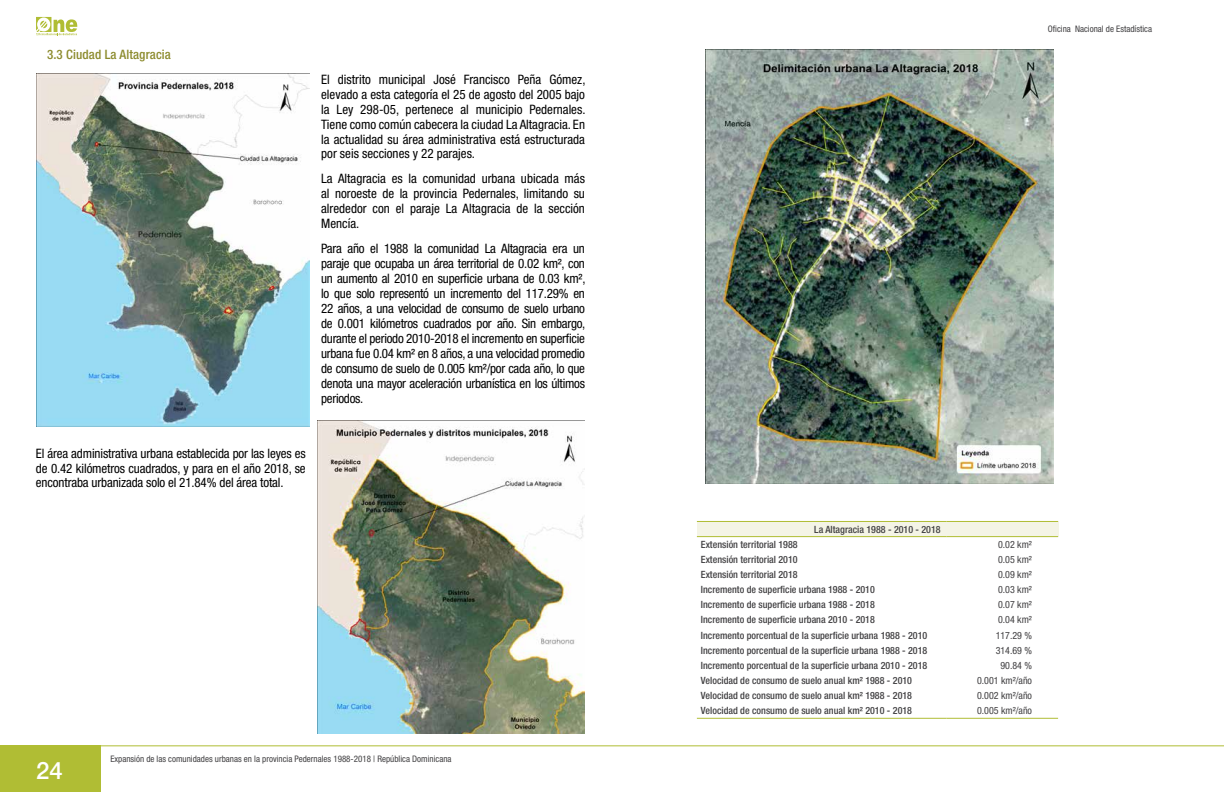
<style>
.page{position:relative;width:1224px;height:792px;background:#fff}
.page>*{position:absolute;margin:0;border:0;box-sizing:border-box;transform-origin:0 0}
.t1{font:500 24px "Helvetica Neue LT Std";color:#fff}
.t2{font:condensed 13px/14.9px "Helvetica Neue LT Std";letter-spacing:-.005em;color:#000;text-align:justify}
.t3{font:500 condensed 13px "Helvetica Neue LT Std";letter-spacing:.01em;color:#8c8b2d}
.t4{font:500 condensed 10px "Helvetica Neue LT Std";color:#414042}
.t5{font:condensed 10px "Helvetica Neue LT Std";color:#414042}
.t6{font:condensed 9px "Helvetica Neue LT Std";color:#414042}
</style>
<div class="page">
<div style="left:0;top:745px;width:101px;height:47px;background:#b0bd34"></div>
<hr style="left:97px;top:745px;width:1127px;height:1px;background:#b0bd34">
<svg style="left:36px;top:17px;width:41px;height:19px"></svg>
<img style="left:36px;top:73px;width:273px;height:354px">
<img style="left:318px;top:420px;width:267px;height:314px">
<img style="left:705px;top:50px;width:349px;height:434px">
<div style="left:697px;top:521px;width:361px;height:16px;background:#f4f4e6"></div>
<hr style="left:697px;top:521px;width:250px;height:1px;background:#b0bd34">
<hr style="left:947px;top:521px;width:111px;height:1px;background:#b0bd34">
<hr style="left:697px;top:536px;width:250px;height:1px;background:#b0bd34">
<hr style="left:947px;top:536px;width:111px;height:1px;background:#b0bd34">
<hr style="left:697px;top:718px;width:250px;height:1px;background:#b0bd34">
<hr style="left:947px;top:718px;width:111px;height:1px;background:#b0bd34">
<p class="t3" style="left:47px;top:46px;width:125px">3.3 Ciudad La Altagracia</p>
<p class="t2" style="left:321px;top:72px;width:266px">El distrito municipal José Francisco Peña Gómez, elevado a esta categoría el 25 de agosto del 2005 bajo la Ley 298-05, pertenece al municipio Pedernales.<br>Tiene como común cabecera la ciudad La Altagracia. En la actualidad su área administrativa está estructurada por seis secciones y 22 parajes.</p>
<p class="t2" style="left:321px;top:171px;width:265px">La Altagracia es la comunidad urbana ubicada más al noroeste de la provincia Pedernales, limitando su alrededor con el paraje La Altagracia de la sección Mencía.</p>
<p class="t2" style="left:321px;top:241px;width:266px">Para año el 1988 la comunidad La Altagracia era un paraje que ocupaba un área territorial de 0.02 km², con un aumento al 2010 en superficie urbana de 0.03 km², lo que solo representó un incremento del 117.29% en 22 años, a una velocidad de consumo de suelo urbano de 0.001 kilómetros cuadrados por año. Sin embargo, durante el periodo 2010-2018 el incremento en superficie urbana fue 0.04 km² en 8 años, a una velocidad promedio de consumo de suelo de 0.005 km²/por cada año, lo que denota una mayor aceleración urbanística en los últimos periodos.</p>
<p class="t2" style="left:36px;top:445px;width:271px">El área administrativa urbana establecida por las leyes es de 0.42 kilómetros cuadrados, y para en el año 2018, se encontraba urbanizada solo el 21.84% del área total.</p>
<h1 class="t1" style="left:36px;top:757px;width:28px">24</h1>
<p class="t6" style="left:110px;top:753px;width:343px">Expansión de las comunidades urbanas en la provincia Pedernales 1988-2018 | República Dominicana</p>
<p class="t6" style="left:1048px;top:23px;width:106px">Oficina Nacional de Estadística</p>
<p class="t4" style="left:814px;top:523px;width:128px">La Altagracia 1988 - 2010 - 2018</p>
<p class="t4" style="left:701px;top:538px;width:98px">Extensión territorial 1988</p>
<p class="t5" style="left:998px;top:538px;width:35px">0.02 km²</p>
<p class="t4" style="left:701px;top:553px;width:98px">Extensión territorial 2010</p>
<p class="t5" style="left:998px;top:554px;width:35px">0.05 km²</p>
<p class="t4" style="left:701px;top:569px;width:98px">Extensión territorial 2018</p>
<p class="t5" style="left:998px;top:569px;width:35px">0.09 km²</p>
<p class="t4" style="left:701px;top:584px;width:175px">Incremento de superficie urbana 1988 - 2010</p>
<p class="t5" style="left:998px;top:584px;width:35px">0.03 km²</p>
<p class="t4" style="left:701px;top:599px;width:175px">Incremento de superficie urbana 1988 - 2018</p>
<p class="t5" style="left:998px;top:599px;width:35px">0.07 km²</p>
<p class="t4" style="left:701px;top:614px;width:175px">Incremento de superficie urbana 2010 - 2018</p>
<p class="t5" style="left:998px;top:614px;width:35px">0.04 km²</p>
<p class="t4" style="left:701px;top:629px;width:228px">Incremento porcentual de la superficie urbana 1988 - 2010</p>
<p class="t5" style="left:996px;top:629px;width:38px">117.29 %</p>
<p class="t4" style="left:701px;top:644px;width:228px">Incremento porcentual de la superficie urbana 1988 - 2018</p>
<p class="t5" style="left:996px;top:644px;width:38px">314.69 %</p>
<p class="t4" style="left:701px;top:659px;width:228px">Incremento porcentual de la superficie urbana 2010 - 2018</p>
<p class="t5" style="left:1001px;top:660px;width:33px">90.84 %</p>
<p class="t4" style="left:701px;top:675px;width:213px">Velocidad de consumo de suelo anual km² 1988 - 2010</p>
<p class="t5" style="left:977px;top:675px;width:57px">0.001 km²/año</p>
<p class="t4" style="left:701px;top:690px;width:213px">Velocidad de consumo de suelo anual km² 1988 - 2018</p>
<p class="t5" style="left:977px;top:690px;width:57px">0.002 km²/año</p>
<p class="t4" style="left:701px;top:705px;width:213px">Velocidad de consumo de suelo anual km² 2010 - 2018</p>
<p class="t5" style="left:977px;top:705px;width:57px">0.005 km²/año</p>
</div>
